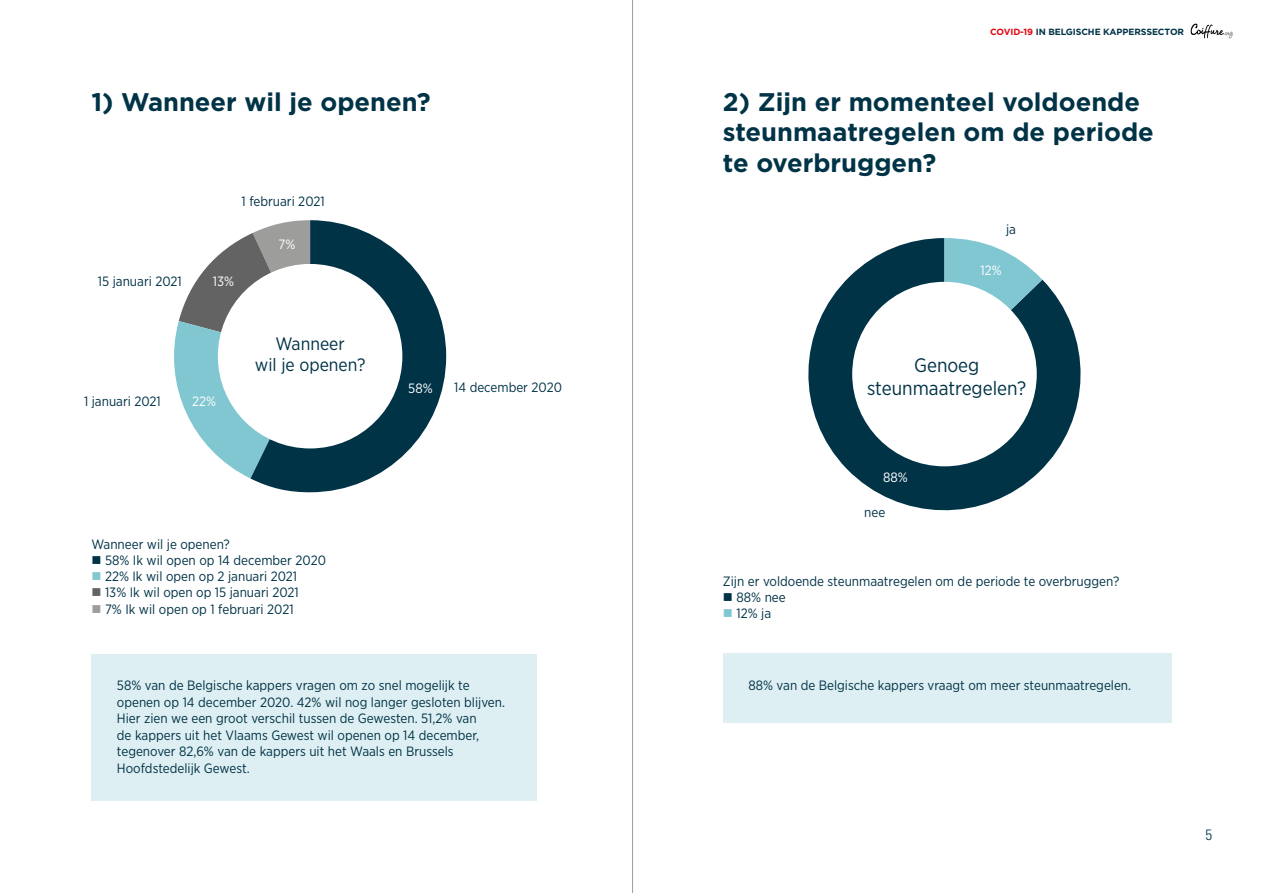
<style>
.page{position:relative;width:1263px;height:893px;background:#fff}
.page>*{position:absolute;margin:0;border:0;box-sizing:border-box;transform-origin:0 0}
.t1{font:700 25.5px/30.6px "Gotham";color:#013347}
.t2{font:19.5px/23.4px "Gotham Narrow";color:#013347;text-align:center}
.t3{font:18px/21.6px "Gotham Narrow";color:#013347;text-align:center}
.t4{font:300 condensed 15px "Univers LT Std";color:#013347}
.t5{font:13.5px/16.5px "Gotham Narrow";color:#013347}
.t6{font:13.5px "Gotham Narrow";color:#fff}
.t7{font:700 9px "Gotham";letter-spacing:-.01em;color:#013347}
.s1{color:#e30613}
.s2{color:#81c7d2}
.s3{color:#646363}
.s4{color:#9d9d9c}
</style>
<div class="page">
<hr style="left:632px;top:0;width:1px;height:893px;background:#9d9d9c">
<svg style="left:174px;top:234px;width:76px;height:244px"></svg>
<svg style="left:250px;top:220px;width:196px;height:272px;fill:#013347"></svg>
<div style="left:91px;top:654px;width:446px;height:147px;background:#deeff3"></div>
<div style="left:218px;top:264px;width:184px;height:184px;background:#fff;border-radius:50%"></div>
<svg style="left:808px;top:238px;width:273px;height:273px;fill:#013347"></svg>
<svg style="left:944px;top:238px;width:98px;height:136px"></svg>
<div style="left:852px;top:282px;width:185px;height:184px;background:#fff;border-radius:50%"></div>
<div style="left:723px;top:654px;width:448px;height:69px;background:#deeff3"></div>
<svg style="left:1190px;top:23px;width:43px;height:16px"></svg>
<p class="t7" style="left:990px;top:26px;width:195px"><span class="s1">COVID-19</span> IN BELGISCHE KAPPERSSECTOR</p>
<h1 class="t1" style="left:91px;top:86px;width:341px">1) Wanneer wil je openen?</h1>
<h1 class="t1" style="left:723px;top:86px;width:432px">2) Zijn er momenteel voldoende steunmaatregelen om de periode te overbruggen?</h1>
<p class="t5" style="left:98px;top:273px;width:85px">15 januari 2021</p>
<p class="t5" style="left:242px;top:193px;width:85px">1 februari 2021</p>
<p class="t6" style="left:213px;top:273px;width:23px">13%</p>
<p class="t6" style="left:279px;top:236px;width:18px">7%</p>
<p class="t5" style="left:84px;top:393px;width:78px">1 januari 2021</p>
<p class="t6" style="left:192px;top:393px;width:26px">22%</p>
<h3 class="t3" style="left:255px;top:332px;width:112px">Wanneer<br>wil je openen?</h3>
<p class="t6" style="left:408px;top:379px;width:26px">58%</p>
<p class="t5" style="left:454px;top:379px;width:109px">14 december 2020</p>
<p class="t5" style="left:1006px;top:221px;width:11px">ja</p>
<p class="t6" style="left:981px;top:262px;width:23px">12%</p>
<h2 class="t2" style="left:867px;top:353px;width:161px">Genoeg steunmaatregelen?</h2>
<p class="t5" style="left:91px;top:536px;width:140px">Wanneer wil je openen?</p>
<p class="t5" style="left:91px;top:552px;width:236px">■ 58% Ik wil open op 14 december 2020</p>
<p class="t5" style="left:91px;top:568px;width:207px"><span class="s2">■</span> 22% Ik wil open op 2 januari 2021</p>
<p class="t5" style="left:91px;top:584px;width:209px"><span class="s3">■</span> 13% Ik wil open op 15 januari 2021</p>
<p class="t5" style="left:91px;top:600px;width:204px"><span class="s4">■</span> 7% Ik wil open op 1 februari 2021</p>
<p class="t5" style="left:117px;top:677px;width:390px">58% van de Belgische kappers vragen om zo snel mogelijk te openen op 14 december 2020. 42% wil nog langer gesloten blijven.<br>Hier zien we een groot verschil tussen de Gewesten. 51,2% van<br>de kappers uit het Vlaams Gewest wil openen op 14 december, tegenover 82,6% van de kappers uit het Waals en Brussels Hoofdstedelijk Gewest.</p>
<p class="t6" style="left:883px;top:469px;width:26px">88%</p>
<p class="t5" style="left:864px;top:504px;width:23px">nee</p>
<p class="t5" style="left:723px;top:572px;width:398px">Zijn er voldoende steunmaatregelen om de periode te overbruggen?</p>
<p class="t5" style="left:723px;top:588px;width:64px">■ 88% nee</p>
<p class="t5" style="left:723px;top:605px;width:50px"><span class="s2">■</span> 12% ja</p>
<p class="t5" style="left:748px;top:677px;width:384px">88% van de Belgische kappers vraagt om meer steunmaatregelen.</p>
<p class="t4" style="left:1206px;top:826px;width:8px">5</p>
</div>
